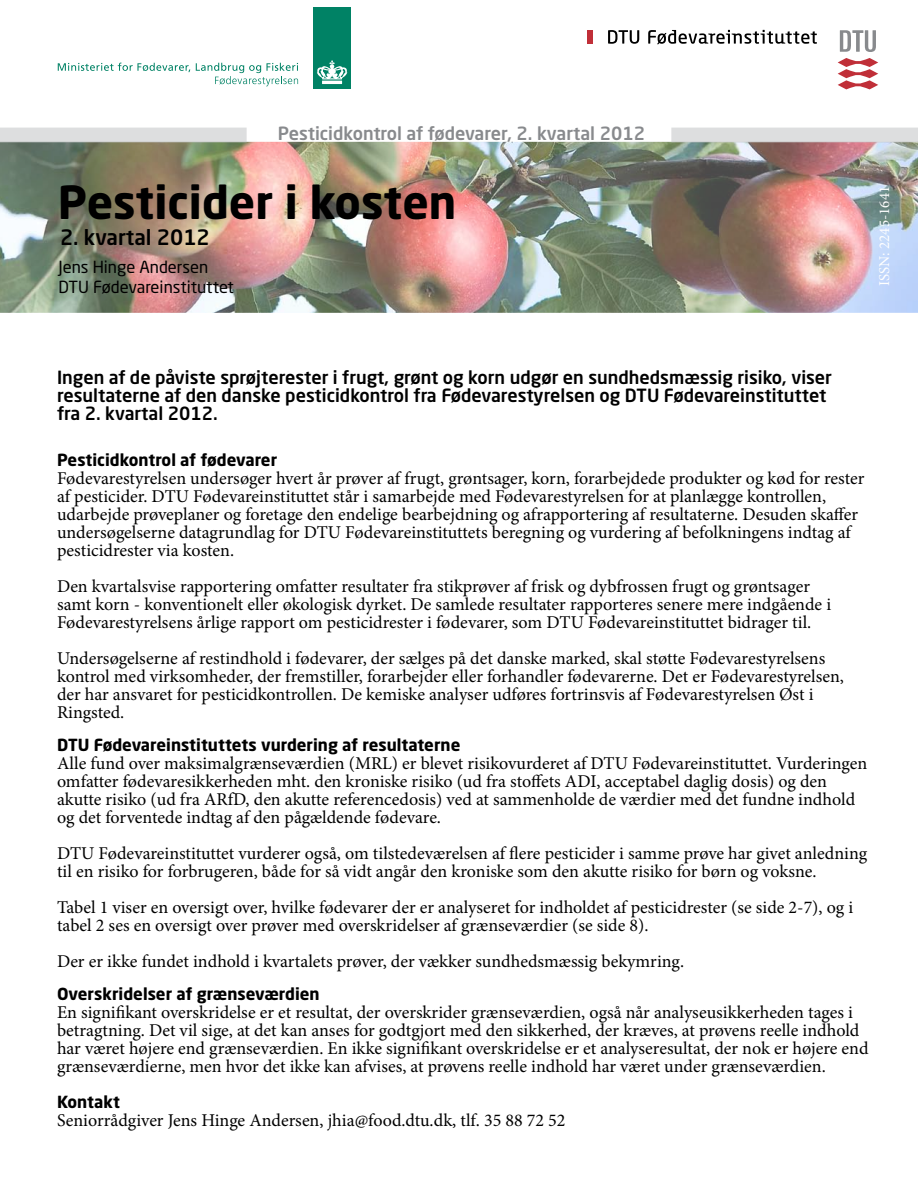
<style>
.page{position:relative;width:918px;height:1188px;background:#fff}
.page>*{position:absolute;margin:0;border:0;box-sizing:border-box;transform-origin:0 0}
.t1{font:700 45px "Neo Sans Std";color:#000}
.t2{font:500 21px "Neo Sans Std";color:#000}
.t3{font:18px/18px "Minion Pro";color:#000}
.t4{font:500 18px/18px "Neo Sans Std";color:#000}
.t5{font:500 18px "Neo Sans Std";color:#888a8d}
.t6{font:700 16.5px "Neo Sans Std";color:#000}
.t7{font:16.5px/19.8px "Neo Sans Std";color:#000}
.t8{font:15px "Minion Pro";color:#fff}
</style>
<div class="page">
<img style="left:0;top:141px;width:918px;height:172px">
<svg style="left:0;top:128px;width:247px;height:15px;background:#d6d8d7"></svg>
<svg style="left:608px;top:30px;width:209px;height:14px"></svg>
<svg style="left:840px;top:30px;width:36px;height:22px"></svg>
<svg style="left:838px;top:58px;width:40px;height:31px"></svg>
<div style="left:587px;top:30px;width:5px;height:14px;background:#c02f38"></div>
<div style="left:313px;top:8px;width:38px;height:81px;background:#008265"></div>
<svg style="left:317px;top:60px;width:31px;height:24px"></svg>
<svg style="left:58px;top:63px;width:132px;height:9px"></svg>
<svg style="left:196px;top:63px;width:102px;height:23px"></svg>
<div style="left:671px;top:128px;width:247px;height:15px;background:#dddedf"></div>
<p class="t5" style="left:278px;top:122px;width:369px">Pesticidkontrol af fødevarer, 2. kvartal 2012</p>
<h1 class="t1" style="left:58px;top:173px;width:400px">Pesticider i kosten</h1>
<p class="t2" style="left:60px;top:224px;width:151px">2. kvartal 2012</p>
<p class="t7" style="left:58px;top:257px;width:177px">Jens Hinge Andersen<br>DTU Fødevareinstituttet</p>
<p class="t8" style="left:874px;top:286px;width:102px;rotate:-90deg">ISSN: 2245-1641</p>
<p class="t4" style="left:57px;top:368px;width:777px">Ingen af de påviste sprøjterester i frugt, grønt og korn udgør en sundhedsmæssig risiko, viser resultaterne af den danske pesticidkontrol fra Fødevarestyrelsen og DTU Fødevareinstituttet fra 2. kvartal 2012.</p>
<p class="t6" style="left:57px;top:449px;width:222px">Pesticidkontrol af fødevarer</p>
<p class="t3" style="left:57px;top:469px;width:809px">Fødevarestyrelsen undersøger hvert år prøver af frugt, grøntsager, korn, forarbejdede produkter og kød for rester af pesticider. DTU Fødevareinstituttet står i samarbejde med Fødevarestyrelsen for at planlægge kontrollen, udarbejde prøveplaner og foretage den endelige bearbejdning og afrapportering af resultaterne. Desuden skaffer undersøgelserne datagrundlag for DTU Fødevareinstituttets beregning og vurdering af befolkningens indtag af pesticidrester via kosten.</p>
<p class="t3" style="left:57px;top:577px;width:776px">Den kvartalsvise rapportering omfatter resultater fra stikprøver af frisk og dybfrossen frugt og grøntsager samt korn - konventionelt eller økologisk dyrket. De samlede resultater rapporteres senere mere indgående i<br>Fødevarestyrelsens årlige rapport om pesticidrester i fødevarer, som DTU Fødevareinstituttet bidrager til.</p>
<p class="t3" style="left:57px;top:649px;width:789px">Undersøgelserne af restindhold i fødevarer, der sælges på det danske marked, skal støtte Fødevarestyrelsens kontrol med virksomheder, der fremstiller, forarbejder eller forhandler fødevarerne. Det er Fødevarestyrelsen, der har ansvaret for pesticidkontrollen. De kemiske analyser udføres fortrinsvis af Fødevarestyrelsen Øst i Ringsted.</p>
<p class="t6" style="left:57px;top:734px;width:405px">DTU Fødevareinstituttets vurdering af resultaterne</p>
<p class="t3" style="left:57px;top:754px;width:812px">Alle fund over maksimalgrænseværdien (MRL) er blevet risikovurderet af DTU Fødevareinstituttet. Vurderingen omfatter fødevaresikkerheden mht. den kroniske risiko (ud fra stoffets ADI, acceptabel daglig dosis) og den akutte risiko (ud fra ARfD, den akutte referencedosis) ved at sammenholde de værdier med det fundne indhold og det forventede indtag af den pågældende fødevare.</p>
<p class="t3" style="left:57px;top:844px;width:812px">DTU Fødevareinstituttet vurderer også, om tilstedeværelsen af flere pesticider i samme prøve har givet anledning til en risiko for forbrugeren, både for så vidt angår den kroniske som den akutte risiko for børn og voksne.</p>
<p class="t3" style="left:57px;top:898px;width:798px">Tabel 1 viser en oversigt over, hvilke fødevarer der er analyseret for indholdet af pesticidrester (se side 2-7), og i tabel 2 ses en oversigt over prøver med overskridelser af grænseværdier (se side 8).</p>
<p class="t3" style="left:57px;top:952px;width:629px">Der er ikke fundet indhold i kvartalets prøver, der vækker sundhedsmæssig bekymring.</p>
<p class="t6" style="left:57px;top:983px;width:264px">Overskridelser af grænseværdien</p>
<p class="t3" style="left:57px;top:1003px;width:813px">En signifikant overskridelse er et resultat, der overskrider grænseværdien, også når analyseusikkerheden tages i betragtning. Det vil sige, at det kan anses for godtgjort med den sikkerhed, der kræves, at prøvens reelle indhold har været højere end grænseværdien. En ikke signifikant overskridelse er et analyseresultat, der nok er højere end grænseværdierne, men hvor det ikke kan afvises, at prøvens reelle indhold har været under grænseværdien.</p>
<p class="t6" style="left:57px;top:1091px;width:65px">Kontakt</p>
<p class="t3" style="left:57px;top:1111px;width:510px">Seniorrådgiver Jens Hinge Andersen, jhia@food.dtu.dk, tlf. 35 88 72 52</p>
</div>
